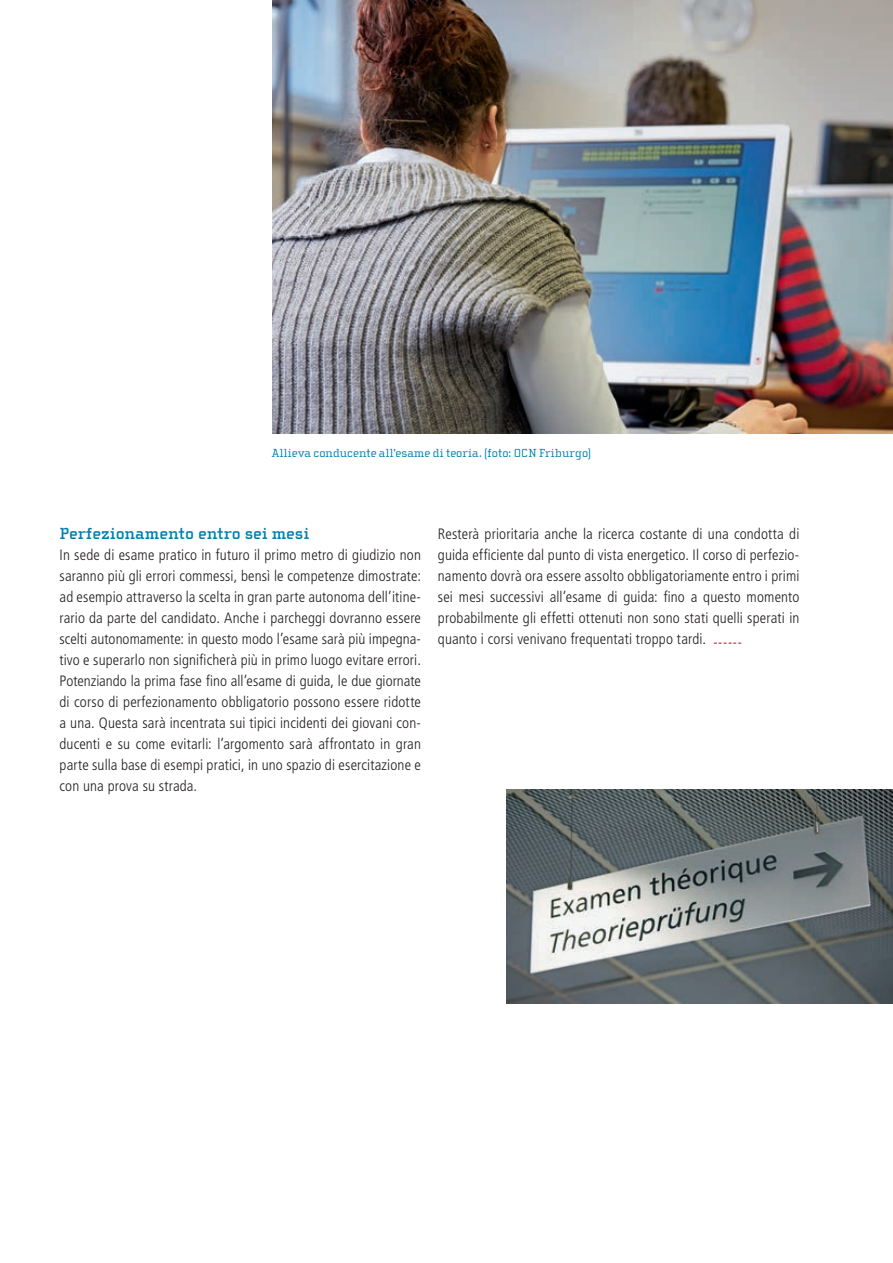
<style>
.page{position:relative;width:893px;height:1263px;background:#fff}
.page>*{position:absolute;margin:0;border:0;box-sizing:border-box;transform-origin:0 0}
.t1{font:700 16.5px "Cholla Slab";color:#007eae}
.t2{font:300 condensed 15px/21px "Frutiger LT Std";letter-spacing:.01em;color:#231f20;text-align:justify}
.t3{font:12px "Cholla Slab";letter-spacing:.01em;color:#007eae}
</style>
<div class="page">
<img style="left:272px;top:0;width:621px;height:433px">
<img style="left:506px;top:789px;width:387px;height:214px">
<p class="t3" style="left:272px;top:447px;width:321px">Allieva conducente all’esame di teoria. (foto: OCN Friburgo)</p>
<p class="t1" style="left:60px;top:524px;width:251px">Perfezionamento entro sei mesi</p>
<p class="t2" style="left:60px;top:544px;width:363px">In sede di esame pratico in futuro il primo metro di giudizio non saranno più gli errori commessi, bensì le competenze dimostrate: ad esempio attraverso la scelta in gran parte autonoma dell’itine&shy;rario da parte del candidato. Anche i parcheggi dovranno essere scelti autonomamente: in questo modo l’esame sarà più impegna&shy;tivo e superarlo non significherà più in primo luogo evitare errori.<br>Potenziando la prima fase fino all’esame di guida, le due giornate di corso di perfezionamento obbligatorio possono essere ridotte a una. Questa sarà incentrata sui tipici incidenti dei giovani con&shy;ducenti e su come evitarli: l’argomento sarà affrontato in gran parte sulla base di esempi pratici, in uno spazio di esercitazione e con una prova su strada.</p>
<p class="t2" style="left:438px;top:523px;width:363px">Resterà prioritaria anche la ricerca costante di una condotta di guida efficiente dal punto di vista energetico. Il corso di perfezio&shy;namento dovrà ora essere assolto obbligatoriamente entro i primi sei mesi successivi all’esame di guida: fino a questo momento probabilmente gli effetti ottenuti non sono stati quelli sperati in quanto i corsi venivano frequentati troppo tardi. <sub>------</sub></p>
</div>
